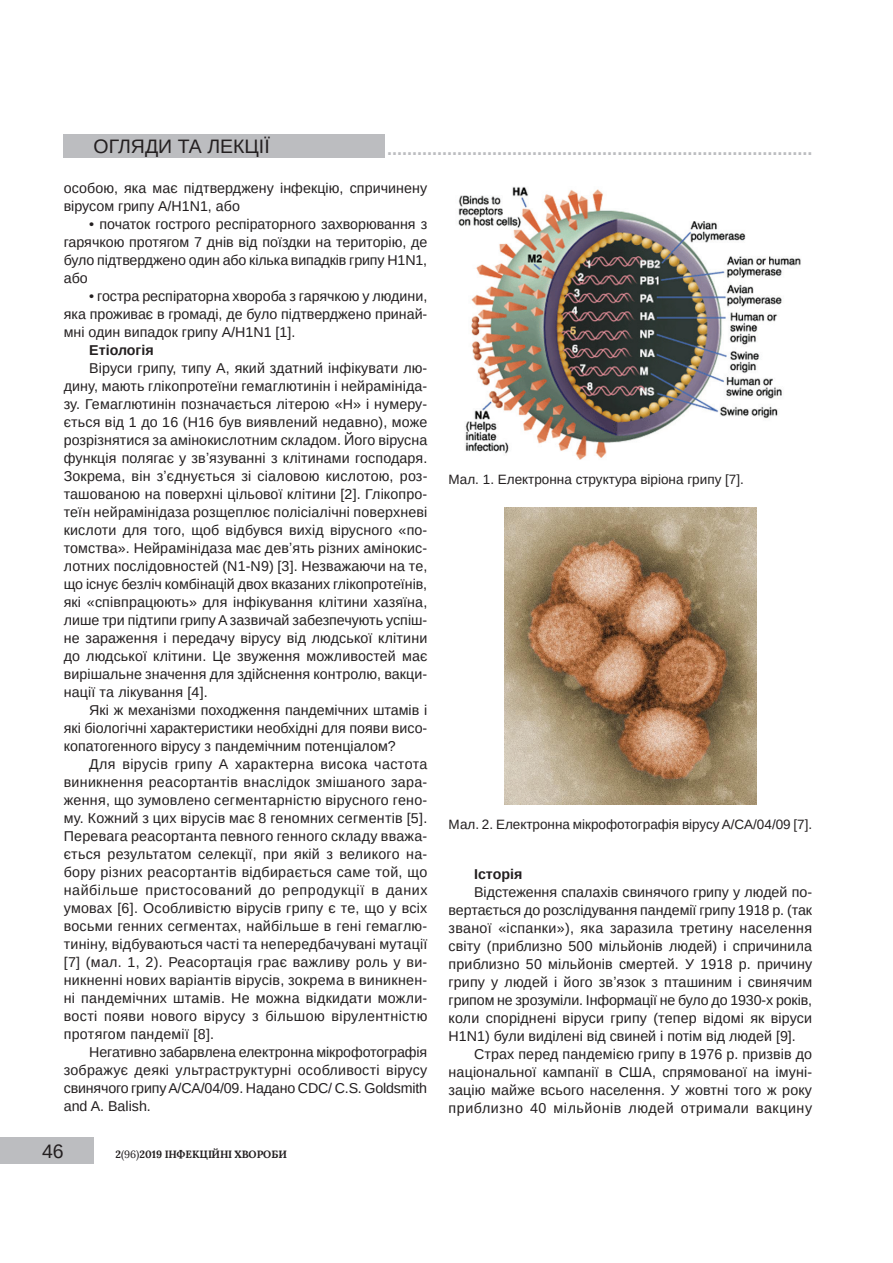
<style>
.page{position:relative;width:893px;height:1263px;background:#fff}
.page>*{position:absolute;margin:0;border:0;box-sizing:border-box;transform-origin:0 0}
.t1{font:19.5px "Arimo";color:#231f20}
.t2{font:700 18px "Arimo";color:#bcbdc0}
.t3{font:14.25px/18px "Arimo";color:#231f20;text-align:justify}
.t4{font:700 14.25px "Arimo";color:#231f20}
.t5{font:13.5px "Arimo";color:#231f20}
.t6{font:700 10.5px "Lora";color:#231f20}
.s1{font-weight:400}
</style>
<div class="page">
<div style="left:64px;top:134px;width:321px;height:23px;background:#bcbdc0"></div>
<div style="left:0;top:1137px;width:94px;height:27px;background:#bcbdc0"></div>
<img style="left:458px;top:187px;width:343px;height:273px">
<img style="left:504px;top:507px;width:252px;height:297px">
<h1 class="t1" style="left:94px;top:134px;width:178px">огляди та лекції</h1>
<p class="t2" style="left:387px;top:137px;width:427px">.....................................................................................</p>
<p class="t3" style="left:64px;top:179px;width:365px">особою, яка має підтверджену інфекцію, спричинену вірусом грипу А/H1N1, або</p>
<p class="t3" style="left:64px;top:215px;width:365px;text-indent:25px">• початок гострого респіраторного захворювання з гарячкою протягом 7 днів від поїздки на територію, де було підтверджено один або кілька випадків грипу H1N1, або</p>
<p class="t3" style="left:64px;top:287px;width:365px;text-indent:25px">• гостра респіраторна хвороба з гарячкою у людини, яка проживає в громаді, де було підтверджено принай&shy;мні один випадок грипу А/H1N1 [1].</p>
<p class="t4" style="left:89px;top:340px;width:66px">Етіологія</p>
<p class="t3" style="left:64px;top:359px;width:365px;text-indent:25px">Віруси грипу, типу А, який здатний інфікувати лю&shy;дину, мають глікопротеїни гемаглютинін і нейрамініда&shy;зу. Гемаглютинін позначається літерою «Н» і нумеру&shy;ється від 1 до 16 (H16 був виявлений недавно), може розрізнятися за амінокислотним складом. Його вірусна функція полягає у звʼязуванні з клітинами господаря.<br>Зокрема, він зʼєднується зі сіаловою кислотою, роз&shy;ташованою на поверхні цільової клітини [2]. Глікопро&shy;теїн нейрамінідаза розщеплює полісіалічні поверхневі кислоти для того, щоб відбувся вихід вірусного «по&shy;томства». Нейрамінідаза має девʼять різних амінокис&shy;лотних послідовностей (N1-N9) [3]. Незважаючи на те, що існує безліч комбінацій двох вказаних глікопротеїнів, які «співпрацюють» для інфікування клітини хазяїна, лише три підтипи грипу A зазвичай забезпечують успіш&shy;не зараження і передачу вірусу від людської клітини до людської клітини. Це звуження можливостей має вирішальне значення для здійснення контролю, вакци&shy;нації та лікування [4].</p>
<p class="t3" style="left:64px;top:701px;width:365px;text-indent:25px">Які ж механізми походження пандемічних штамів і які біологічні характеристики необхідні для появи висо&shy;копатогенного вірусу з пандемічним потенціалом?</p>
<p class="t3" style="left:64px;top:755px;width:365px;text-indent:25px">Для вірусів грипу А характерна висока частота виникнення реасортантів внаслідок змішаного зара&shy;ження, що зумовлено сегментарністю вірусного гено&shy;му. Кожний з цих вірусів має 8 геномних сегментів [5].<br>Перевага реасортанта певного генного складу вважа&shy;ється результатом селекції, при якій з великого на&shy;бору різних реасортантів відбирається саме той, що найбільше пристосований до репродукції в даних умовах [6]. Особливістю вірусів грипу є те, що у всіх восьми генних сегментах, найбільше в гені гемаглю&shy;тиніну, відбуваються часті та непередбачувані мутації [7] (мал. 1, 2). Реасортація грає важливу роль у ви&shy;никненні нових варіантів вірусів, зокрема в виникнен&shy;ні пандемічних штамів. Не можна відкидати можли&shy;вості появи нового вірусу з більшою вірулентністю протягом пандемії [8].</p>
<p class="t3" style="left:64px;top:1043px;width:365px;text-indent:25px">Негативно забарвлена електронна мікрофотографія зображує деякі ультраструктурні особливості вірусу свинячого грипу A/CA/04/09. Надано CDC/ C.S. Goldsmith and A. Balish.</p>
<h1 class="t1" style="left:42px;top:1139px;width:23px">46</h1>
<p class="t6" style="left:116px;top:1147px;width:173px">2<span class="s1">(96)</span>2019 ІНФЕКЦІЙНІ ХВОРОБИ</p>
<p class="t5" style="left:449px;top:471px;width:297px">Мал. 1. Електронна структура віріона грипу [7].</p>
<p class="t5" style="left:449px;top:816px;width:365px">Мал. 2. Електронна мікрофотографія вірусу A/CA/04/09 [7].</p>
<p class="t4" style="left:474px;top:864px;width:50px">Історія</p>
<p class="t3" style="left:449px;top:883px;width:365px;text-indent:25px">Відстеження спалахів свинячого грипу у людей по&shy;вертається до розслідування пандемії грипу 1918 р. (так званої «іспанки»), яка заразила третину населення світу (приблизно 500 мільйонів людей) і спричинила приблизно 50 мільйонів смертей. У 1918 р. причину грипу у людей і його звʼязок з пташиним і свинячим грипом не зрозуміли. Інформації не було до 1930-х років, коли споріднені віруси грипу (тепер відомі як віруси H1N1) були виділені від свиней і потім від людей [9].</p>
<p class="t3" style="left:449px;top:1045px;width:365px;text-indent:25px">Страх перед пандемією грипу в 1976 р. призвів до національної кампанії в США, спрямованої на імуні&shy;зацію майже всього населення. У жовтні того ж року приблизно 40 мільйонів людей отримали вакцину</p>
</div>
